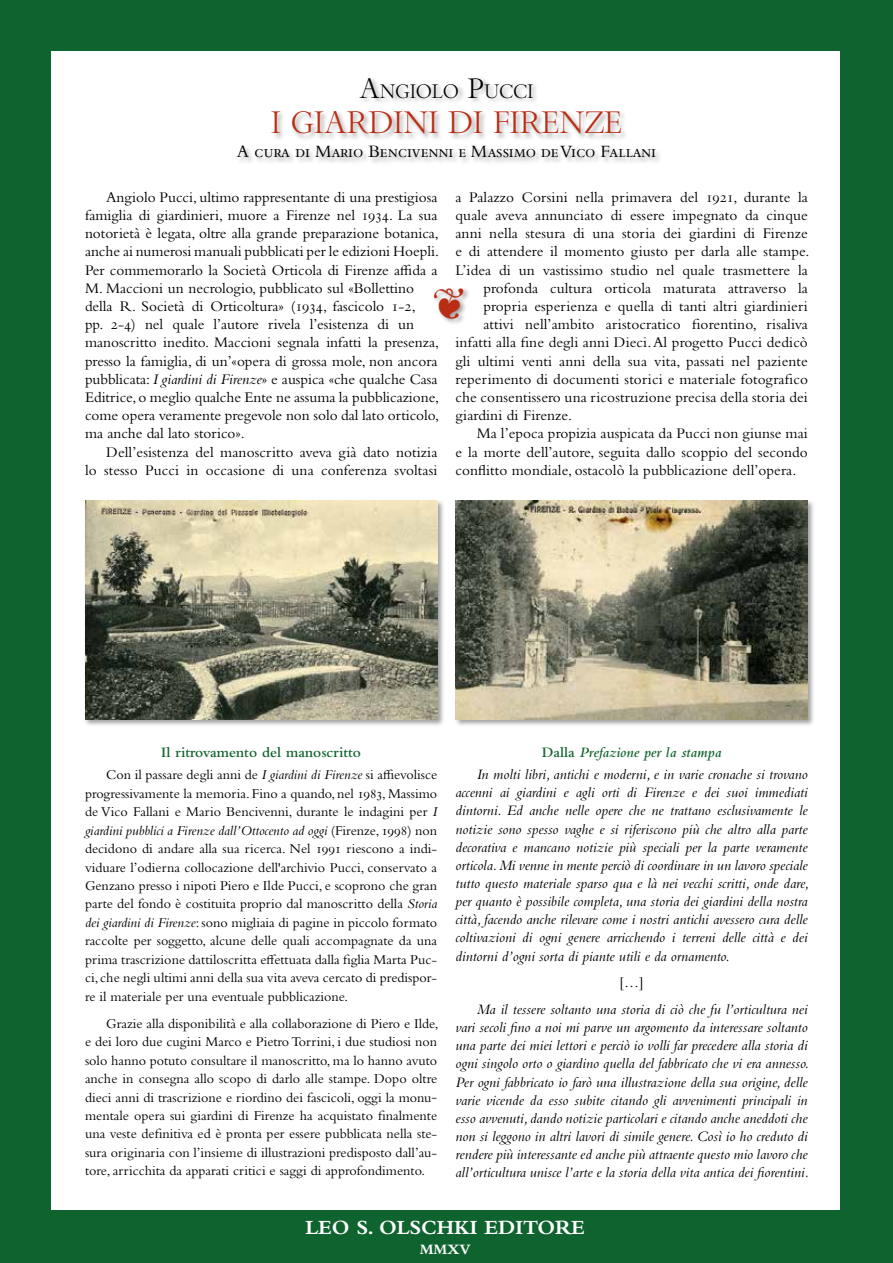
<style>
.page{position:relative;width:893px;height:1263px;background:#0f632e}
.page>*{position:absolute;margin:0;border:0;box-sizing:border-box;transform-origin:0 0}
.t1{font:30px "Bembo Titling MT Std";color:#ba2d15}
.t2{font:700 21px "Bembo Std";color:#fff}
.t3{font:18.9px "Bembo Titling MT Std";color:#000}
.t4{font:18px "Bembo Std";letter-spacing:-.02em;color:#000}
.t5{font:15.3px/18.1px "Bembo Std";letter-spacing:.01em;color:#000}
.t6{font:italic 15px/18.1px "Bembo Std";color:#000;text-align:justify}
.t7{font:600 15px "Bembo Std";color:#0f632e}
.t8{font:700 15px "Bembo Std";color:#fff}
.t9{font:15px "Bembo Std";color:#000}
.t10{font:14.1px/18.5px "Bembo Std";color:#000;text-align:justify}
.s1{font-size:27px}
.s2{font-style:italic}
.s3{font-weight:600;font-style:normal;color:#0f632e}
.s4{font-weight:600;color:#0f632e}
</style>
<div class="page">
<div style="left:51px;top:52px;width:788px;height:1158px;background:#fff"></div>
<div style="left:432px;top:286px;width:39px;height:39px;background:#000;opacity:.38"></div>
<div style="left:83px;top:499px;width:362px;height:228px;background:#000;opacity:.38"></div>
<img style="left:85px;top:500px;width:352px;height:219px">
<div style="left:454px;top:499px;width:362px;height:228px;background:#000;opacity:.38"></div>
<img style="left:455px;top:500px;width:353px;height:219px">
<div style="left:236px;top:76px;width:427px;height:89px;background:#000;opacity:.38"></div>
<svg style="left:434px;top:287px;width:29px;height:31px"></svg>
<p class="t3" style="left:359px;top:79px;width:176px"><span class="s1">A</span>NGIOLO <span class="s1">P</span>UCCI</p>
<h1 class="t1" style="left:271px;top:104px;width:353px">I GIARDINI DI FIRENZE</h1>
<p class="t4" style="left:237px;top:141px;width:421px">A cura di Mario Bencivenni e Massimo de Vico Fallani</p>
<p class="t5" style="left:85px;top:188px;width:355px;text-indent:21px">Angiolo Pucci, ultimo rappresentante di una prestigiosa famiglia di giardinieri, muore a Firenze nel 1934. La sua notorietà è legata, oltre alla grande preparazione botanica, anche ai numerosi manuali pubblicati per le edizioni Hoepli.<br>Per commemorarlo la Società Orticola di Firenze affida a M. Maccioni un necrologio, pubblicato sul «Bollettino della R. Società di Orticoltura» (1934, fascicolo 1-2,<br>pp. 2-4) nel quale l’autore rivela l’esistenza di un manoscritto inedito. Maccioni segnala infatti la presenza, presso la famiglia, di un’«opera di grossa mole, non ancora pubblicata: <span class="s2">I giardini di Firenze</span>» e auspica «che qualche Casa Editrice, o meglio qualche Ente ne assuma la pubblicazione, come opera veramente pregevole non solo dal lato orticolo, ma anche dal lato storico».</p>
<p class="t5" style="left:85px;top:442px;width:354px;text-align:right">Dell’esistenza del manoscritto aveva già dato notizia<br>lo stesso Pucci in occasione di una conferenza svoltasi</p>
<p class="t5" style="left:455px;top:188px;width:354px">a Palazzo Corsini nella primavera del 1921, durante la</p>
<p class="t5" style="left:455px;top:206px;width:354px">quale aveva annunciato di essere impegnato da cinque</p>
<p class="t5" style="left:455px;top:224px;width:354px">anni nella stesura di una storia dei giardini di Firenze</p>
<p class="t5" style="left:455px;top:242px;width:355px">e di attendere il momento giusto per darla alle stampe.</p>
<p class="t5" style="left:455px;top:260px;width:354px">L’idea di un vastissimo studio nel quale trasmettere la</p>
<p class="t5" style="left:483px;top:279px;width:326px">profonda cultura orticola maturata attraverso la</p>
<p class="t5" style="left:483px;top:297px;width:326px">propria esperienza e quella di tanti altri giardinieri</p>
<p class="t5" style="left:483px;top:315px;width:326px">attivi nell’ambito aristocratico fiorentino, risaliva</p>
<p class="t5" style="left:455px;top:333px;width:354px">infatti alla fine degli anni Dieci. Al progetto Pucci dedicò</p>
<p class="t5" style="left:455px;top:351px;width:354px">gli ultimi venti anni della sua vita, passati nel paziente</p>
<p class="t5" style="left:455px;top:370px;width:354px">reperimento di documenti storici e materiale fotografico</p>
<p class="t5" style="left:455px;top:388px;width:354px">che consentissero una ricostruzione precisa della storia dei</p>
<p class="t5" style="left:455px;top:406px;width:118px">giardini di Firenze.</p>
<p class="t5" style="left:477px;top:424px;width:333px">Ma l’epoca propizia auspicata da Pucci non giunse mai</p>
<p class="t5" style="left:455px;top:442px;width:354px">e la morte dell’autore, seguita dallo scoppio del secondo</p>
<p class="t5" style="left:455px;top:461px;width:342px">conflitto mondiale, ostacolò la pubblicazione dell’opera.</p>
<p class="t7" style="left:161px;top:743px;width:201px">Il ritrovamento del manoscritto</p>
<p class="t10" style="left:85px;top:765px;width:354px;text-indent:21px">Con il passare degli anni de <span class="s2">I giardini di Firenze</span> si affievolisce progressivamente la memoria. Fino a quando, nel 1983, Massimo de Vico Fallani e Mario Bencivenni, durante le indagini per <span class="s2">I giardini pubblici a Firenze dall’Ottocento ad oggi</span> (Firenze, 1998) non decidono di andare alla sua ricerca. Nel 1991 riescono a indi&shy;viduare l’odierna collocazione dell'archivio Pucci, conservato a Genzano presso i nipoti Piero e Ilde Pucci, e scoprono che gran parte del fondo è costituita proprio dal manoscritto della <span class="s2">Storia dei giardini di Firenze</span>: sono migliaia di pagine in piccolo formato raccolte per soggetto, alcune delle quali accompagnate da una prima trascrizione dattiloscritta effettuata dalla figlia Marta Puc&shy;ci, che negli ultimi anni della sua vita aveva cercato di predispor&shy;re il materiale per una eventuale pubblicazione.</p>
<p class="t10" style="left:85px;top:1014px;width:355px;text-indent:21px">Grazie alla disponibilità e alla collaborazione di Piero e Ilde, e dei loro due cugini Marco e Pietro Torrini, i due studiosi non solo hanno potuto consultare il manoscritto, ma lo hanno avuto anche in consegna allo scopo di darlo alle stampe. Dopo oltre dieci anni di trascrizione e riordino dei fascicoli, oggi la monu&shy;mentale opera sui giardini di Firenze ha acquistato finalmente una veste definitiva ed è pronta per essere pubblicata nella ste&shy;sura originaria con l’insieme di illustrazioni predisposto dall’au&shy;tore, arricchita da apparati critici e saggi di approfondimento.</p>
<p class="t6" style="left:477px;top:740px;width:332px;line-height:22.5px;text-indent:65px"><span class="s3">Dalla</span> <span class="s4">Prefazione per la stampa<br></span>In molti libri, antichi e moderni, e in varie cronache si trovano</p>
<p class="t6" style="left:455px;top:783px;width:355px">accenni ai giardini e agli orti di Firenze e dei suoi immediati dintorni. Ed anche nelle opere che ne trattano esclusivamente le notizie sono spesso vaghe e si riferiscono più che altro alla parte decorativa e mancano notizie più speciali per la parte veramente orticola. Mi venne in mente perciò di coordinare in un lavoro speciale tutto questo materiale sparso qua e là nei vecchi scritti, onde dare, per quanto è possibile completa, una storia dei giardini della nostra città, facendo anche rilevare come i nostri antichi avessero cura delle coltivazioni di ogni genere arricchendo i terreni delle città e dei dintorni d’ogni sorta di piante utili e da ornamento.</p>
<p class="t9" style="left:620px;top:974px;width:26px">[…]</p>
<p class="t6" style="left:455px;top:1000px;width:355px;text-indent:21px">Ma il tessere soltanto una storia di ciò che fu l’orticultura nei vari secoli fino a noi mi parve un argomento da interessare soltanto una parte dei miei lettori e perciò io volli far precedere alla storia di ogni singolo orto o giardino quella del fabbricato che vi era annesso.<br>Per ogni fabbricato io farò una illustrazione della sua origine, delle varie vicende da esso subite citando gli avvenimenti principali in esso avvenuti, dando notizie particolari e citando anche aneddoti che non si leggono in altri lavori di simile genere. Così io ho creduto di rendere più interessante ed anche più attraente questo mio lavoro che all’orticultura unisce l’arte e la storia della vita antica dei fiorentini.</p>
<h2 class="t2" style="left:306px;top:1215px;width:281px">LEO S. OLSCHKI EDITORE</h2>
<p class="t8" style="left:420px;top:1241px;width:53px">MMXV</p>
</div>
